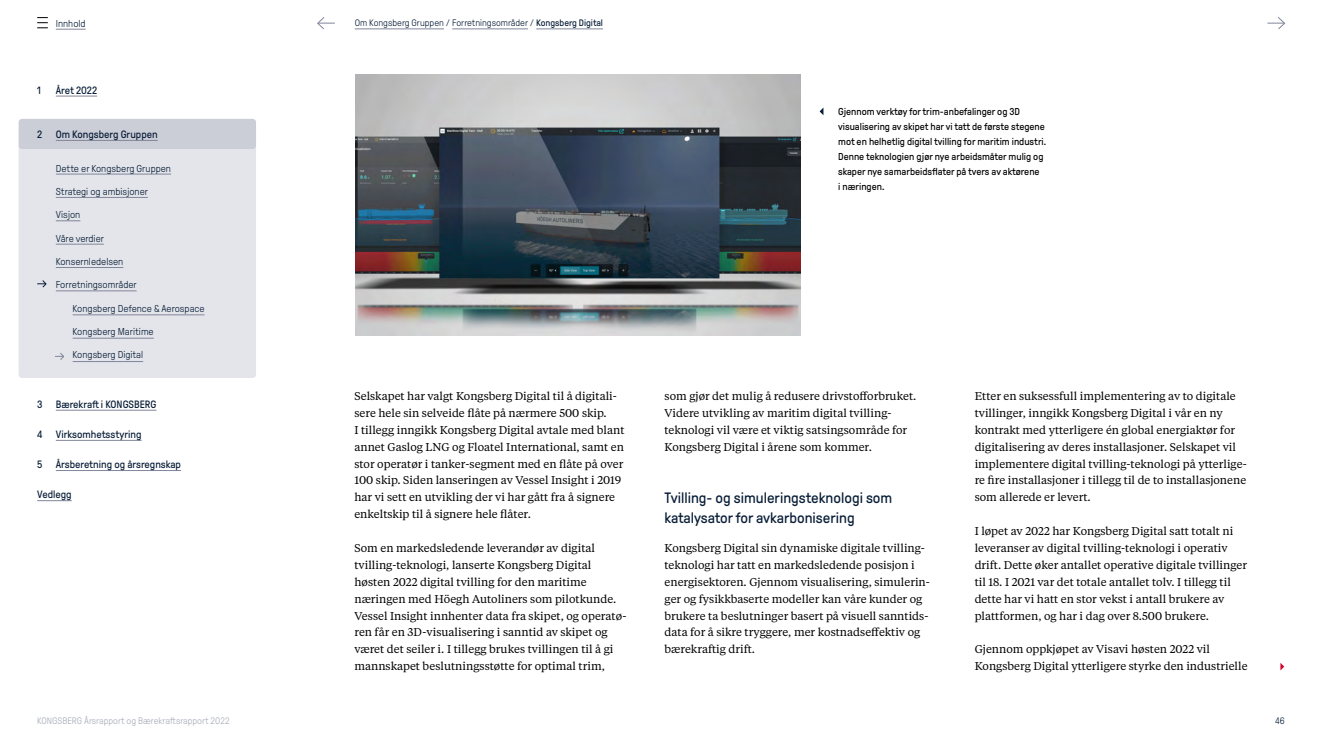
<style>
.page{position:relative;width:1322px;height:745px;background:#fff}
.page>*{position:absolute;margin:0;border:0;box-sizing:border-box;transform-origin:0 0}
.H3_-_artikkel_subtit{font:15px/20.6px "GT Pressura";color:#081d36}
.p_-_artikkel{font:11.25px/16.9px "Tiempos Text";color:#000}
.t1{font:10.62px "GT Pressura";color:#081d36}
.p_-bildetekst{font:10px/15px "GT Pressura";color:#000}
.t2{font:300 10px "GT Pressura";color:#081d36}
.Byline_øverst_på_sid{font:300 9.38px "GT Pressura";color:#081d36}
.t3{font:300 9.38px "GT Pressura";color:#a8acbb}
.s1{font-weight:400}
</style>
<div class="page">
<svg style="left:1280px;top:663px;width:4px;height:7px"></svg>
<hr style="left:355px;top:29px;width:89px;height:1px;background:#81879a">
<hr style="left:452px;top:29px;width:76px;height:1px;background:#81879a">
<hr style="left:536px;top:29px;width:67px;height:1px;background:#81879a">
<img style="left:355px;top:74px;width:446px;height:261px">
<svg style="left:819px;top:108px;width:4px;height:7px"></svg>
<div style="left:19px;top:147px;width:237px;height:231px;background:#e3e5eb"></div>
<hr style="left:56px;top:174px;width:115px;height:1px;background:#81879a">
<hr style="left:56px;top:197px;width:92px;height:1px;background:#81879a">
<svg style="left:56px;top:220px;width:24px;height:1px"></svg>
<hr style="left:56px;top:244px;width:48px;height:1px;background:#81879a">
<hr style="left:56px;top:267px;width:67px;height:1px;background:#81879a">
<hr style="left:56px;top:290px;width:81px;height:1px;background:#81879a">
<hr style="left:73px;top:314px;width:131px;height:1px;background:#81879a">
<hr style="left:73px;top:338px;width:81px;height:1px;background:#81879a">
<hr style="left:73px;top:361px;width:70px;height:1px;background:#81879a">
<svg style="left:37px;top:17px;width:11px;height:11px"></svg>
<hr style="left:56px;top:29px;width:30px;height:1px;background:#81879a">
<svg style="left:317px;top:17px;width:18px;height:13px"></svg>
<svg style="left:1267px;top:17px;width:18px;height:13px"></svg>
<hr style="left:56px;top:96px;width:41px;height:1px;background:#81879a">
<div style="left:19px;top:119px;width:237px;height:30px;background:#cbcdd7;border-radius:4px"></div>
<hr style="left:56px;top:140px;width:102px;height:1px;background:#81879a">
<hr style="left:56px;top:410px;width:100px;height:1px;background:#81879a">
<hr style="left:56px;top:440px;width:86px;height:1px;background:#81879a">
<hr style="left:56px;top:470px;width:125px;height:1px;background:#81879a">
<hr style="left:37px;top:500px;width:35px;height:1px;background:#81879a">
<svg style="left:55px;top:352px;width:10px;height:8px"></svg>
<svg style="left:37px;top:279px;width:10px;height:9px"></svg>
<p class="t2" style="left:56px;top:18px;width:31px">Innhold</p>
<p class="t1" style="left:37px;top:84px;width:5px">1</p>
<p class="t1" style="left:56px;top:84px;width:43px">Året 2022</p>
<p class="t1" style="left:37px;top:128px;width:7px">2</p>
<p class="t1" style="left:56px;top:128px;width:103px">Om Kongsberg Gruppen</p>
<p class="t2" style="left:56px;top:163px;width:117px">Dette er Kongsberg Gruppen</p>
<p class="t2" style="left:56px;top:186px;width:94px">Strategi og ambisjoner</p>
<p class="t2" style="left:56px;top:209px;width:26px">Visjon</p>
<p class="t2" style="left:56px;top:233px;width:50px">Våre verdier</p>
<p class="t2" style="left:56px;top:256px;width:69px">Konsernledelsen</p>
<p class="t2" style="left:56px;top:279px;width:83px">Forretningsområder</p>
<p class="t2" style="left:73px;top:303px;width:133px">Kongsberg Defence &amp; Aerospace</p>
<p class="t2" style="left:73px;top:326px;width:83px">Kongsberg Maritime</p>
<p class="t2" style="left:73px;top:349px;width:72px">Kongsberg Digital</p>
<p class="t1" style="left:37px;top:398px;width:121px">3 Bærekraft i KONGSBERG</p>
<p class="t1" style="left:37px;top:428px;width:106px">4 Virksomhetsstyring</p>
<p class="t1" style="left:37px;top:458px;width:7px">5</p>
<p class="t1" style="left:56px;top:458px;width:127px">Årsberetning og årsregnskap</p>
<p class="t1" style="left:37px;top:488px;width:36px">Vedlegg</p>
<p class="Byline_øverst_på_sid" style="left:355px;top:18px;width:250px">Om Kongsberg Gruppen / Forretningsområder / <span class="s1">Kongsberg Digital</span></p>
<p class="p_-bildetekst" style="left:838px;top:104px;width:209px">Gjennom verktøy for trim-anbefalinger og 3D visualisering av skipet har vi tatt de første stegene mot en helhetlig digital tvilling for maritim industri.<br>Denne teknologien gjør nye arbeidsmåter mulig og skaper nye samarbeidsflater på tvers av aktørene<br>i næringen.</p>
<p class="p_-_artikkel" style="left:354px;top:387px;width:272px">Selskapet har valgt Kongsberg Digital til å digitali&shy;sere hele sin selveide flåte på nærmere 500 skip.<br>I tillegg inngikk Kongsberg Digital avtale med blant annet Gaslog LNG og Floatel International, samt en stor operatør i tanker-segment med en flåte på over 100 skip. Siden lanseringen av Vessel Insight i 2019 har vi sett en utvikling der vi har gått fra å signere enkeltskip til å signere hele flåter.</p>
<p class="p_-_artikkel" style="left:354px;top:538px;width:273px">Som en markedsledende leverandør av digital tvilling-teknologi, lanserte Kongsberg Digital høsten 2022 digital tvilling for den maritime næringen med Höegh Autoliners som pilotkunde.<br>Vessel Insight innhenter data fra skipet, og operatø&shy;ren får en 3D-visualisering i sanntid av skipet og været det seiler i. I tillegg brukes tvillingen til å gi mannskapet beslutningsstøtte for optimal trim,</p>
<p class="p_-_artikkel" style="left:664px;top:387px;width:253px">som gjør det mulig å redusere drivstofforbruket.<br>Videre utvikling av maritim digital tvilling-- teknologi vil være et viktig satsingsområde for Kongsberg Digital i årene som kommer.</p>
<p class="H3_-_artikkel_subtit" style="left:664px;top:487px;width:229px">Tvilling- og simuleringsteknologi som katalysator for avkarbonisering</p>
<p class="p_-_artikkel" style="left:664px;top:538px;width:267px">Kongsberg Digital sin dynamiske digitale tvilling-- teknologi har tatt en markedsledende posisjon i energisektoren. Gjennom visualisering, simulerin&shy;ger og fysikkbaserte modeller kan våre kunder og brukere ta beslutninger basert på visuell sanntids&shy;data for å sikre tryggere, mer kostnadseffektiv og bærekraftig drift.</p>
<p class="p_-_artikkel" style="left:974px;top:387px;width:274px">Etter en suksessfull implementering av to digitale tvillinger, inngikk Kongsberg Digital i vår en ny kontrakt med ytterligere én global energiaktør for digitalisering av deres installasjoner. Selskapet vil implementere digital tvilling-teknologi på ytterlige&shy;re fire installasjoner i tillegg til de to installasjonene som allerede er levert.</p>
<p class="p_-_artikkel" style="left:974px;top:522px;width:274px">I løpet av 2022 har Kongsberg Digital satt totalt ni leveranser av digital tvilling-teknologi i operativ drift. Dette øker antallet operative digitale tvillinger til 18. I 2021 var det totale antallet tolv. I tillegg til dette har vi hatt en stor vekst i antall brukere av plattformen, og har i dag over 8.500 brukere.</p>
<p class="p_-_artikkel" style="left:974px;top:640px;width:274px">Gjennom oppkjøpet av Visavi høsten 2022 vil<br>Kongsberg Digital ytterligere styrke den industrielle</p>
<p class="t3" style="left:37px;top:715px;width:194px">KONGSBERG Årsrapport og Bærekraftsrapport 2022</p>
<p class="Byline_øverst_på_sid" style="left:1275px;top:715px;width:11px">46</p>
</div>
